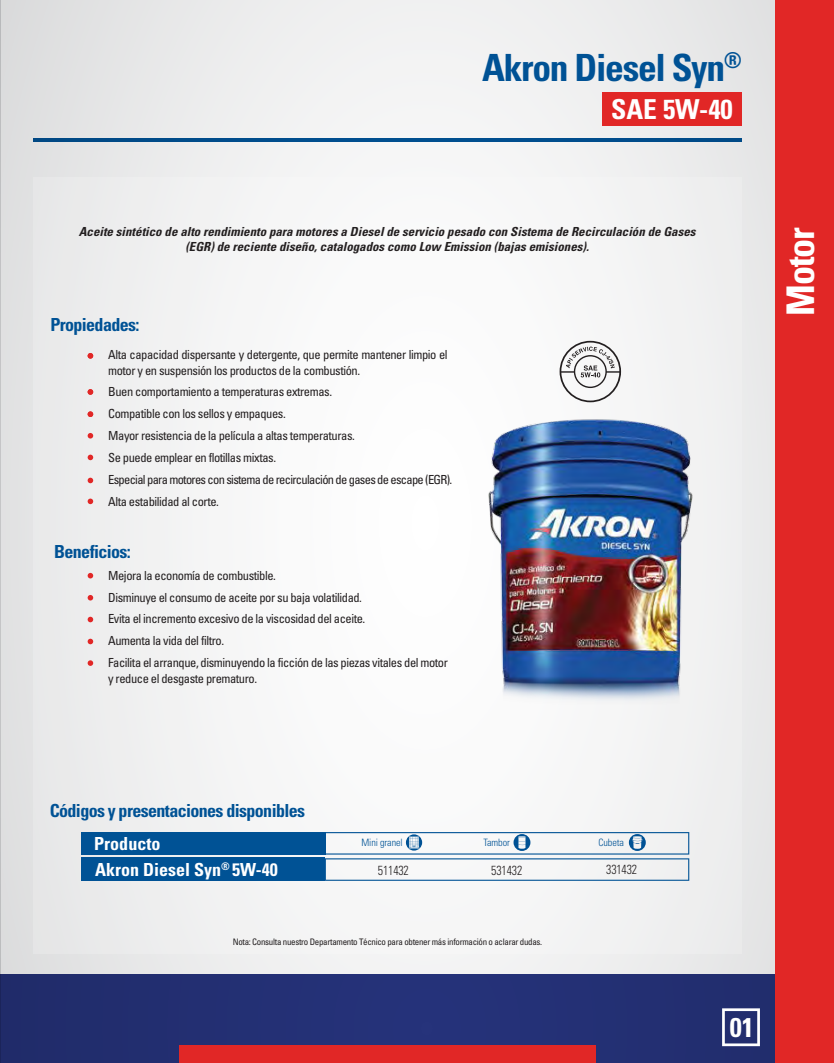
<style>
.page{position:relative;width:834px;height:1063px;background:#fff}
.page>*{position:absolute;margin:0;border:0;box-sizing:border-box;transform-origin:0 0}
.t1{font:700 condensed 38.12px "Univers";letter-spacing:-.035em;color:#fff}
.t2{font:700 condensed 37.5px "Univers";letter-spacing:-.035em;color:#005295}
.t3{font:700 condensed 27.5px "Univers";color:#fff}
.t4{font:700 condensed 27.12px "Univers";color:#fff}
.t5{font:700 condensed 18px "Univers";letter-spacing:-.035em;color:#005295}
.t6{font:700 condensed 18px/25.9px "Univers";color:#fff}
.t7{font:300 condensed 13.12px "Univers";letter-spacing:-.01em;color:#231f20;scale:.9 1}
.t8{font:condensed 12.5px/21.9px "Univers";letter-spacing:-.035em;color:#231f20}
.t9{font:italic 700 condensed 12.5px/15.5px "Univers";color:#231f20;text-align:center}
.t10{font:300 condensed 10.12px "Univers";letter-spacing:-.01em;color:#005295}
.t11{font:condensed 9px "Univers";letter-spacing:-.035em;color:#231f20}
</style>
<div class="page">
<hr style="left:0;top:0;width:1px;height:1063px;background:#c2c3c4">
<div style="left:1px;top:0;width:833px;height:1063px;background:#eaeaeb"></div>
<div style="left:0;top:974px;width:834px;height:89px;background:#232f73"></div>
<svg style="left:722px;top:1008px;width:38px;height:38px"></svg>
<div style="left:33px;top:178px;width:708px;height:776px;background:#f5f5f6"></div>
<div style="left:776px;top:0;width:58px;height:1063px;background:#e12726"></div>
<div style="left:179px;top:1045px;width:416px;height:18px;background:#e12726"></div>
<svg style="left:88px;top:353px;width:5px;height:6px"></svg>
<svg style="left:88px;top:389px;width:5px;height:6px"></svg>
<svg style="left:88px;top:411px;width:5px;height:6px"></svg>
<svg style="left:88px;top:433px;width:5px;height:6px"></svg>
<svg style="left:88px;top:455px;width:5px;height:5px"></svg>
<svg style="left:88px;top:478px;width:5px;height:5px"></svg>
<svg style="left:88px;top:499px;width:5px;height:5px"></svg>
<svg style="left:88px;top:573px;width:5px;height:5px"></svg>
<svg style="left:88px;top:595px;width:5px;height:6px"></svg>
<svg style="left:88px;top:617px;width:5px;height:5px"></svg>
<svg style="left:88px;top:639px;width:5px;height:5px"></svg>
<svg style="left:88px;top:660px;width:5px;height:6px"></svg>
<div style="left:81px;top:832px;width:244px;height:23px;background:#005295"></div>
<div style="left:81px;top:858px;width:244px;height:23px;background:#005295"></div>
<svg style="left:325px;top:832px;width:364px;height:49px"></svg>
<div style="left:602px;top:92px;width:139px;height:34px;background:#e12726"></div>
<img style="left:488px;top:371px;width:205px;height:329px">
<svg style="left:559px;top:341px;width:62px;height:61px"></svg>
<h2 class="t2" style="left:482px;top:44px;width:261px">Akron Diesel Syn<sup>®</sup></h2>
<h3 class="t3" style="left:611px;top:92px;width:123px">SAE 5W-40</h3>
<p class="t9" style="left:79px;top:224px;width:618px">Aceite sintético de alto rendimiento para motores a Diesel de servicio pesado con Sistema de Recirculación de Gases (EGR) de reciente diseño, catalogados como Low Emission (bajas emisiones).</p>
<h3 class="t5" style="left:50px;top:314px;width:91px">Propiedades:</h3>
<p class="t8" style="left:108px;top:347px;width:341px;line-height:15.4px">Alta capacidad dispersante y detergente, que permite mantener limpio el motor y en suspensión los productos de la combustión.</p>
<p class="t8" style="left:108px;top:381px;width:346px">Buen comportamiento a temperaturas extremas.<br>Compatible con los sellos y empaques.<br>Mayor resistencia de la película a altas temperaturas.<br>Se puede emplear en flotillas mixtas.<br>Especial para motores con sistema de recirculación de gases de escape (EGR).<br>Alta estabilidad al corte.</p>
<h3 class="t5" style="left:54px;top:541px;width:78px">Beneficios:</h3>
<p class="t8" style="left:108px;top:564px;width:341px">Mejora la economía de combustible.<br>Disminuye el consumo de aceite por su baja volatilidad.<br>Evita el incremento excesivo de la viscosidad del aceite.<br>Aumenta la vida del filtro.<br>Facilita el arranque, disminuyendo la ficción de las piezas vitales del motor</p>
<p class="t8" style="left:108px;top:667px;width:150px">y reduce el desgaste prematuro.</p>
<h1 class="t1" style="left:777px;top:316px;width:89px;rotate:-90deg">Motor</h1>
<h3 class="t5" style="left:50px;top:800px;width:257px">Códigos y presentaciones disponibles</h3>
<h3 class="t6" style="left:94px;top:831px;width:185px">Producto<br>Akron Diesel Syn<sup>®</sup> 5W-40</h3>
<p class="t10" style="left:361px;top:836px;width:43px">Mini granel</p>
<p class="t7" style="left:378px;top:862px;width:36px">511432</p>
<p class="t10" style="left:483px;top:836px;width:28px">Tambor</p>
<p class="t7" style="left:491px;top:862px;width:36px">531432</p>
<p class="t11" style="left:233px;top:936px;width:311px">Nota: Consulta nuestro Departamento Técnico para obtener más información o aclarar dudas.</p>
<p class="t10" style="left:598px;top:836px;width:27px">Cubeta</p>
<p class="t7" style="left:606px;top:862px;width:36px">331432</p>
<h3 class="t4" style="left:730px;top:1010px;width:26px">01</h3>
</div>
